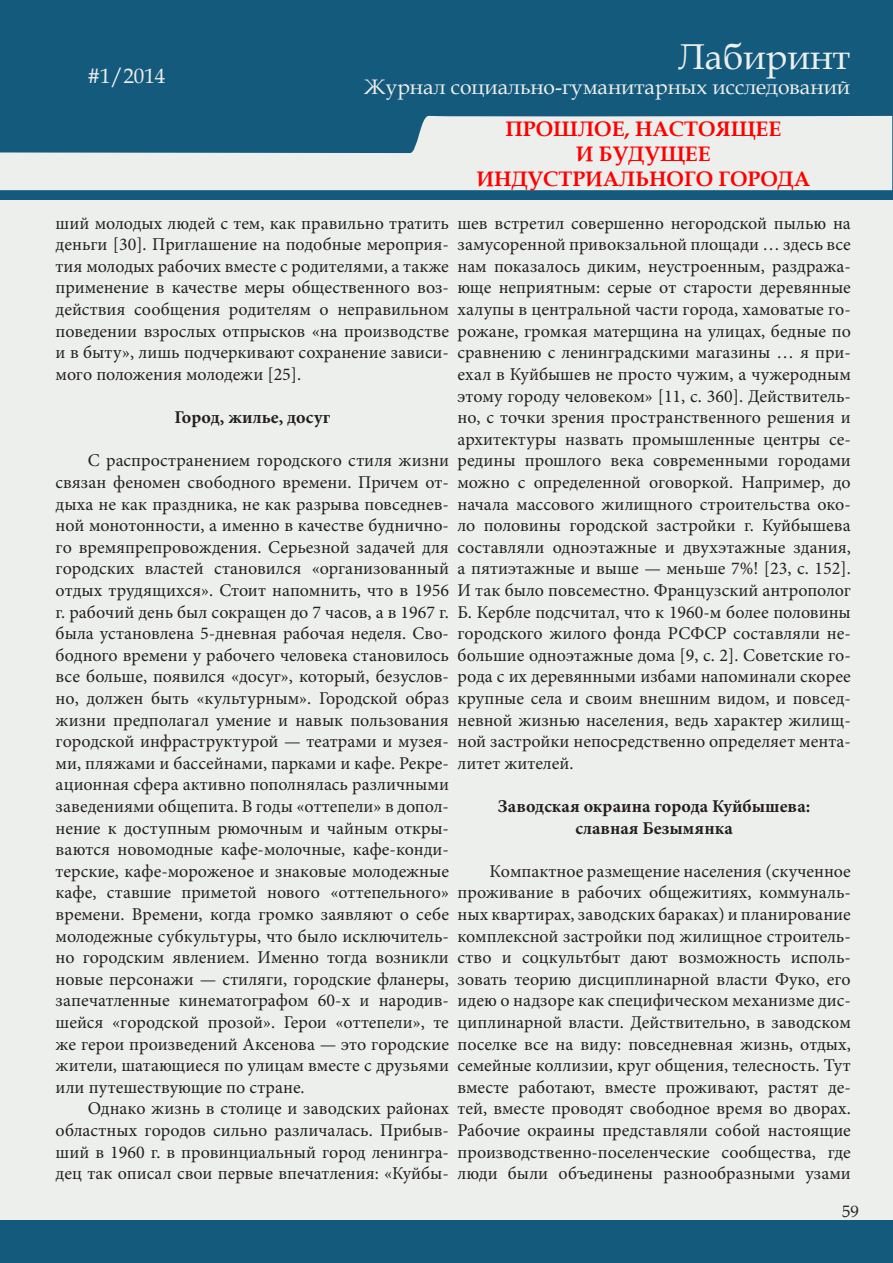
<style>
.page{position:relative;width:893px;height:1263px;background:#fff}
.page>*{position:absolute;margin:0;border:0;box-sizing:border-box;transform-origin:0 0}
.t1{font:36px "Book Antiqua";color:#edefed}
.t2{font:21px "Book Antiqua";color:#edefed}
.t3{font:700 21px/25.2px "Book Antiqua";color:#f00;text-align:center}
.t4{font:18px/21.6px "Minion Pro";color:#231f20;text-align:justify}
.t5{font:700 18px "Minion Pro";color:#231f20}
.t6{font:16.5px "Book Antiqua";color:#231f20}
</style>
<div class="page">
<div style="left:0;top:1px;width:892px;height:1261px;background:#145a7d"></div>
<hr style="left:0;top:200px;width:1px;height:1020px;background:#edefed">
<div style="left:1px;top:200px;width:891px;height:1020px;background:#edefed"></div>
<svg style="left:0;top:115px;width:892px;height:75px;fill:#edefed"></svg>
<p class="t2" style="left:87px;top:61px;width:79px">#1/2014</p>
<h1 class="t1" style="left:678px;top:31px;width:173px">Лабиринт</h1>
<p class="t2" style="left:364px;top:72px;width:487px">Журнал социально-гуманитарных исследований</p>
<p class="t3" style="left:477px;top:116px;width:335px">ПРОШЛОЕ, НАСТОЯЩЕЕ<br>И БУДУЩЕЕ<br>ИНДУСТРИАЛЬНОГО ГОРОДА</p>
<p class="t4" style="left:56px;top:212px;width:395px">ший молодых людей с тем, как правильно тратить деньги [30]. Приглашение на подобные мероприя&shy;тия молодых рабочих вместе с родителями, а также применение в качестве меры общественного воз&shy;действия сообщения родителям о неправильном поведении взрослых отпрысков «на производстве и в быту», лишь подчеркивают сохранение зависи&shy;мого положения молодежи [25].</p>
<p class="t5" style="left:174px;top:405px;width:157px">Город, жилье, досуг</p>
<p class="t4" style="left:56px;top:450px;width:395px;text-indent:32px">С распространением городского стиля жизни связан феномен свободного времени. Причем от&shy;дыха не как праздника, не как разрыва повседнев&shy;ной монотонности, а именно в качестве буднично&shy;го времяпрепровождения. Серьезной задачей для городских властей становился «организованный отдых трудящихся». Стоит напомнить, что в 1956 г. рабочий день был сокращен до 7 часов, а в 1967 г. была установлена 5-дневная рабочая неделя. Сво&shy;бодного времени у рабочего человека становилось все больше, появился «досуг», который, безуслов&shy;но, должен быть «культурным». Городской образ жизни предполагал умение и навык пользования городской инфраструктурой — театрами и музея&shy;ми, пляжами и бассейнами, парками и кафе. Рекре&shy;ационная сфера активно пополнялась различными заведениями общепита. В годы «оттепели» в допол&shy;нение к доступным рюмочным и чайным откры&shy;ваются новомодные кафе-молочные, кафе-конди&shy;терские, кафе-мороженое и знаковые молодежные кафе, ставшие приметой нового «оттепельного» времени. Времени, когда громко заявляют о себе молодежные субкультуры, что было исключитель&shy;но городским явлением. Именно тогда возникли новые персонажи — стиляги, городские фланеры, запечатленные кинематографом 60-х и народив&shy;шейся «городской прозой». Герои «оттепели», те же герои произведений Аксенова — это городские жители, шатающиеся по улицам вместе с друзьями или путешествующие по стране.</p>
<p class="t4" style="left:56px;top:1098px;width:395px;text-indent:32px">Однако жизнь в столице и заводских районах областных городов сильно различалась. Прибыв&shy;ший в 1960 г. в провинциальный город ленингра&shy;дец так описал свои первые впечатления: «Куйбы-</p>
<p class="t4" style="left:457px;top:212px;width:395px">шев встретил совершенно негородской пылью на замусоренной привокзальной площади … здесь все нам показалось диким, неустроенным, раздража&shy;юще неприятным: серые от старости деревянные халупы в центральной части города, хамоватые го&shy;рожане, громкая матерщина на улицах, бедные по сравнению с ленинградскими магазины … я при&shy;ехал в Куйбышев не просто чужим, а чужеродным этому городу человеком» [11, с. 360]. Действитель&shy;но, с точки зрения пространственного решения и архитектуры назвать промышленные центры се&shy;редины прошлого века современными городами можно с определенной оговоркой. Например, до начала массового жилищного строительства око&shy;ло половины городской застройки г. Куйбышева составляли одноэтажные и двухэтажные здания, а пятиэтажные и выше — меньше 7%! [23, с. 152].<br>И так было повсеместно. Французский антрополог Б. Кербле подсчитал, что к 1960-м более половины городского жилого фонда РСФСР составляли не&shy;большие одноэтажные дома [9, с. 2]. Советские го&shy;рода с их деревянными избами напоминали скорее крупные села и своим внешним видом, и повсед&shy;невной жизнью населения, ведь характер жилищ&shy;ной застройки непосредственно определяет мента&shy;литет жителей.</p>
<p class="t5" style="left:498px;top:793px;width:314px">Заводская окраина города Куйбышева:</p>
<p class="t5" style="left:575px;top:815px;width:159px">славная Безымянка</p>
<p class="t4" style="left:457px;top:860px;width:395px;text-indent:32px">Компактное размещение населения (скученное проживание в рабочих общежитиях, коммуналь&shy;ных квартирах, заводских бараках) и планирование комплексной застройки под жилищное строитель&shy;ство и соцкультбыт дают возможность исполь&shy;зовать теорию дисциплинарной власти Фуко, его идею о надзоре как специфическом механизме дис&shy;циплинарной власти. Действительно, в заводском поселке все на виду: повседневная жизнь, отдых, семейные коллизии, круг общения, телесность. Тут вместе работают, вместе проживают, растят де&shy;тей, вместе проводят свободное время во дворах.<br>Рабочие окраины представляли собой настоящие производственно-поселенческие сообщества, где люди были объединены разнообразными узами</p>
<p class="t6" style="left:842px;top:1200px;width:18px">59</p>
</div>
